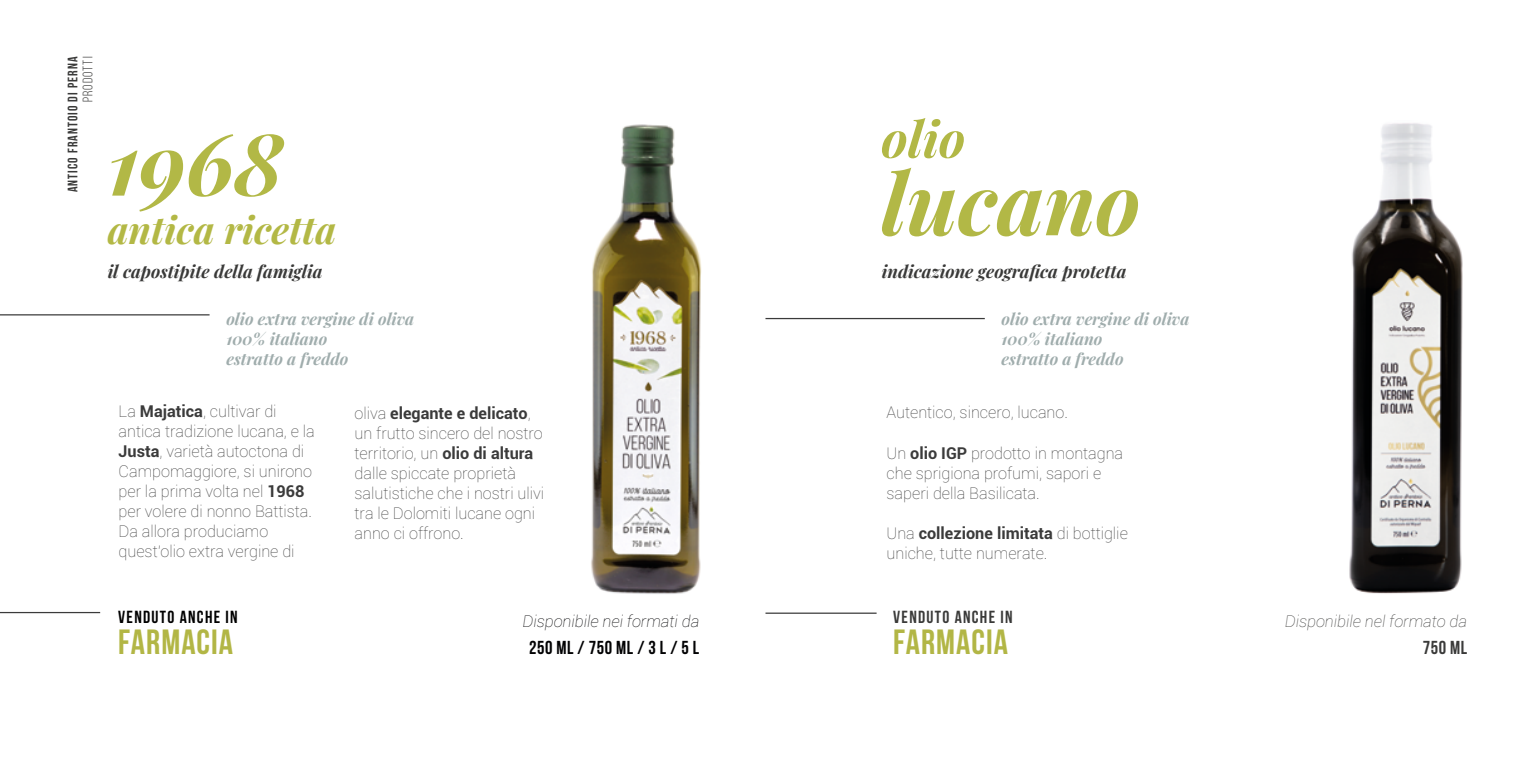
<style>
.page{position:relative;width:1531px;height:766px;background:#fff}
.page>*{position:absolute;margin:0;border:0;box-sizing:border-box;transform-origin:0 0}
.t1{font:italic 700 85px "Playfair Display";color:#b2b846}
.t2{font:italic 700 50px "Playfair Display";color:#b2b846}
.t3{font:italic 700 37.5px "Playfair Display";color:#b3b845}
.t4{font:700 35px "Bebas Neue";letter-spacing:.03em;color:#b2b645}
.t5{font:700 18.75px "Bebas Neue";letter-spacing:.03em;color:#020203}
.t6{font:700 18.75px "Bebas Neue";color:#3a3a39}
.t7{font:italic 700 17.5px "Playfair Display";color:#3a3a39}
.t8{font:700 17.5px "Bebas Neue";letter-spacing:.075em;color:#000}
.t9{font:700 17.5px "Bebas Neue";letter-spacing:.075em;color:#3a3a39}
.t10{font:100 16.25px/20px "Roboto";color:#3b3b3b}
.t11{font:italic 700 16.25px/20px "Playfair Display";color:#a0adad}
.t12{font:italic 100 16.25px "Roboto";color:#020203}
.t13{font:italic 100 16.25px "Roboto";color:#3a3a39}
.t14{font:700 13.75px "Bebas Neue";letter-spacing:.075em;color:#3a3a39}
.t15{font:13.75px "Bebas Neue";letter-spacing:.075em;color:#3a3a39}
.s1{font-weight:700}
</style>
<div class="page">
<img style="left:591px;top:124px;width:111px;height:470px">
<hr style="left:0;top:314px;width:210px;height:1px;background:#3b3b3b">
<hr style="left:0;top:611px;width:100px;height:2px;background:#3b3b3b">
<img style="left:1349px;top:123px;width:114px;height:471px">
<hr style="left:765px;top:318px;width:220px;height:1px;background:#3b3b3b">
<hr style="left:765px;top:612px;width:111px;height:1px;background:#3b3b3b">
<p class="t14" style="left:65px;top:192px;width:137px;rotate:-90deg">ANTICO FRANTOIO DI PERNA</p>
<p class="t15" style="left:81px;top:102px;width:47px;rotate:-90deg">PRODOTTI</p>
<h1 class="t1" style="left:108px;top:95px;width:177px">1968</h1>
<h3 class="t3" style="left:108px;top:200px;width:230px">antica ricetta</h3>
<p class="t7" style="left:108px;top:257px;width:216px">il capostipite della famiglia</p>
<p class="t11" style="left:226px;top:308px;width:189px">olio extra vergine di oliva<br>100% italiano<br>estratto a freddo</p>
<p class="t10" style="left:119px;top:401px;width:198px">La <span class="s1">Majatica</span>, cultivar di antica tradizione lucana, e la<br><span class="s1">Justa</span>, varietà autoctona di<br>Campomaggiore, si unirono per la prima volta nel <span class="s1">1968 </span>per volere di nonno Battista.<br>Da allora produciamo quest’olio extra vergine di</p>
<p class="t10" style="left:354px;top:402px;width:191px">oliva <span class="s1">elegante e delicato</span>, un frutto sincero del nostro territorio, un <span class="s1">olio di altura </span>dalle spiccate proprietà salutistiche che i nostri ulivi tra le Dolomiti lucane ogni anno ci offrono.</p>
<p class="t8" style="left:118px;top:607px;width:121px">VENDUTO ANCHE IN</p>
<h3 class="t4" style="left:118px;top:622px;width:116px">FARMACIA</h3>
<p class="t12" style="left:522px;top:610px;width:178px">Disponibile nei formati da</p>
<p class="t5" style="left:529px;top:636px;width:172px">250 ML / 750 ML / 3 L / 5 L</p>
<h2 class="t2" style="left:881px;top:99px;width:85px">olio</h2>
<h1 class="t1" style="left:881px;top:135px;width:261px">lucano</h1>
<p class="t7" style="left:882px;top:257px;width:246px">indicazione geografica protetta</p>
<p class="t11" style="left:1001px;top:308px;width:189px">olio extra vergine di oliva<br>100% italiano<br>estratto a freddo</p>
<p class="t10" style="left:886px;top:402px;width:183px">Autentico, sincero, lucano.</p>
<p class="t10" style="left:886px;top:442px;width:238px">Un <span class="s1">olio IGP</span> prodotto in montagna che sprigiona profumi, sapori e saperi della Basilicata.</p>
<p class="t10" style="left:886px;top:522px;width:243px">Una <span class="s1">collezione limitata</span> di bottiglie uniche, tutte numerate.</p>
<p class="t9" style="left:893px;top:607px;width:121px">VENDUTO ANCHE IN</p>
<h3 class="t4" style="left:893px;top:622px;width:116px">FARMACIA</h3>
<p class="t13" style="left:1285px;top:610px;width:184px">Disponibile nel formato da</p>
<p class="t6" style="left:1422px;top:636px;width:46px">750 ML</p>
</div>
